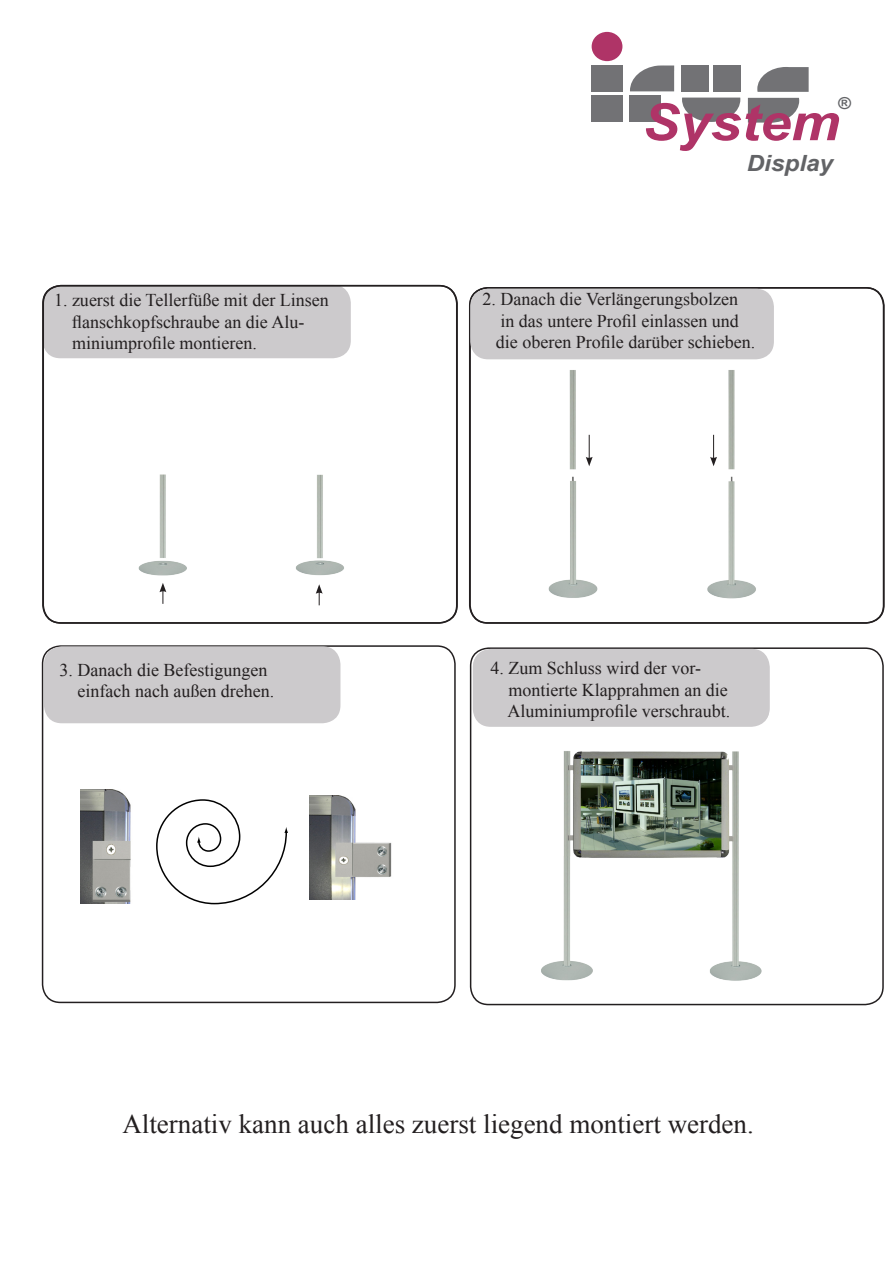
<style>
.page{position:relative;width:893px;height:1263px;background:#fff}
.page>*{position:absolute;margin:0;border:0;box-sizing:border-box;transform-origin:0 0}
.t1{font:italic 700 51.3px "Arial";color:#af3467;scale:1.09 1}
.t2{font:27px "Times New Roman";color:#231f20}
.t3{font:italic 700 22.35px "Arial";color:#626366;scale:1.09 1}
.t4{font:18px "Times New Roman";color:#231f20}
.t5{font:italic 700 16.5px "Arial";color:#626366;scale:1.05 1}
</style>
<div class="page">
<div style="left:42px;top:645px;width:414px;height:358px;border:2px solid #231f20;border-radius:18px"></div>
<div style="left:43px;top:285px;width:308px;height:73px;background:#cccacc;border-radius:18px"></div>
<div style="left:42px;top:285px;width:415px;height:339px;border:2px solid #231f20;border-radius:18px"></div>
<div style="left:469px;top:287px;width:415px;height:337px;border:2px solid #231f20;border-radius:18px"></div>
<div style="left:470px;top:289px;width:304px;height:70px;background:#cccacc;border-radius:18px"></div>
<img style="left:138px;top:474px;width:206px;height:102px">
<svg style="left:316px;top:584px;width:7px;height:21px"></svg>
<img style="left:541px;top:726px;width:221px;height:255px">
<div style="left:470px;top:647px;width:414px;height:358px;border:2px solid #231f20;border-radius:18px"></div>
<div style="left:473px;top:650px;width:296px;height:77px;background:#cccacc;border-radius:18px"></div>
<div style="left:44px;top:646px;width:296px;height:77px;background:#cccacc;border-radius:18px"></div>
<img style="left:544px;top:359px;width:213px;height:240px">
<svg style="left:710px;top:435px;width:7px;height:31px"></svg>
<img style="left:310px;top:795px;width:82px;height:105px">
<img style="left:81px;top:790px;width:50px;height:113px">
<svg style="left:156px;top:799px;width:132px;height:106px"></svg>
<svg style="left:159px;top:583px;width:7px;height:21px"></svg>
<svg style="left:586px;top:435px;width:7px;height:31px"></svg>
<div style="left:592px;top:32px;width:30px;height:29px;background:#af3467;border-radius:50%"></div>
<div style="left:591px;top:65px;width:31px;height:26px;background:#727275"></div>
<div style="left:591px;top:95px;width:31px;height:27px;background:#727275"></div>
<svg style="left:630px;top:65px;width:44px;height:26px"></svg>
<div style="left:629px;top:95px;width:32px;height:27px;background:#727275"></div>
<div style="left:682px;top:65px;width:27px;height:27px;background:#727275"></div>
<div style="left:714px;top:65px;width:27px;height:27px;background:#727275"></div>
<svg style="left:682px;top:98px;width:58px;height:24px"></svg>
<svg style="left:748px;top:98px;width:51px;height:25px"></svg>
<svg style="left:757px;top:67px;width:52px;height:25px"></svg>
<p class="t4" style="left:54px;top:288px;width:276px">1. zuerst die Tellerfüße mit der Linsen</p>
<p class="t4" style="left:72px;top:309px;width:234px">flanschkopfschraube an die Alu-</p>
<p class="t4" style="left:72px;top:331px;width:187px">miniumprofile montieren.</p>
<p class="t4" style="left:60px;top:658px;width:209px">3. Danach die Befestigungen</p>
<p class="t4" style="left:78px;top:679px;width:198px">einfach nach außen drehen.</p>
<p class="t1" style="left:642px;top:89px;width:183px">System</p>
<p class="t5" style="left:837px;top:92px;width:14px">®</p>
<p class="t3" style="left:747px;top:149px;width:81px">Display</p>
<p class="t4" style="left:482px;top:287px;width:257px">2. Danach die Verlängerungsbolzen</p>
<p class="t4" style="left:500px;top:309px;width:240px">in das untere Profil einlassen und</p>
<p class="t4" style="left:496px;top:330px;width:261px">die oberen Profile darüber schieben.</p>
<p class="t4" style="left:490px;top:656px;width:212px">4. Zum Schluss wird der vor-</p>
<p class="t4" style="left:508px;top:677px;width:221px">montierte Klapprahmen an die</p>
<p class="t4" style="left:507px;top:699px;width:224px">Aluminiumprofile verschraubt.</p>
<p class="t2" style="left:122px;top:1106px;width:633px">Alternativ kann auch alles zuerst liegend montiert werden.</p>
</div>
